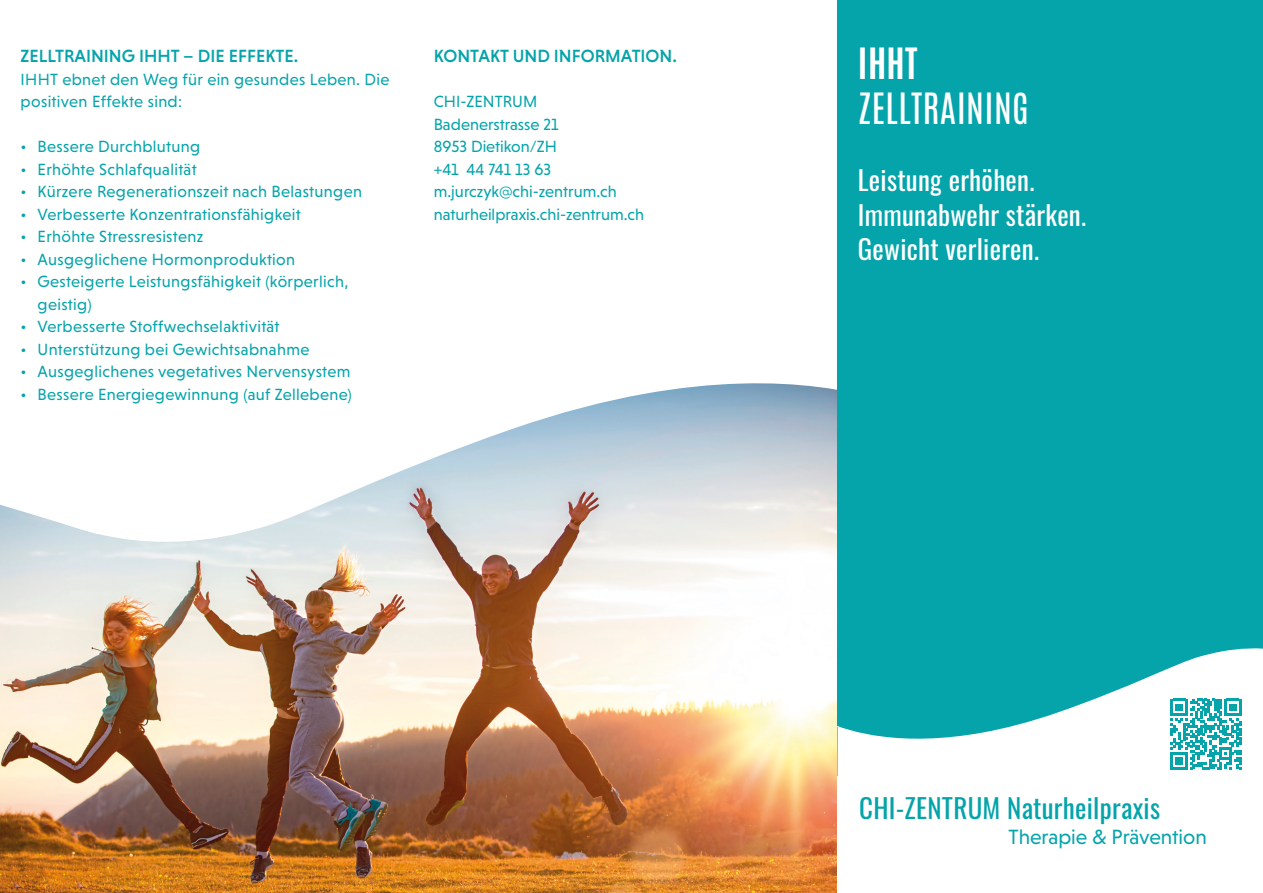
<style>
.page{position:relative;width:1263px;height:893px;background:#fff}
.page>*{position:absolute;margin:0;border:0;box-sizing:border-box;transform-origin:0 0}
.t1{font:36px "Antonio";letter-spacing:.01em;color:#fff}
.t2{font:700 36px "Antonio";color:#fff}
.t3{font:27px/34.5px "Oswald";letter-spacing:.01em;color:#fff}
.t4{font:27px "Oswald";letter-spacing:.01em;color:#05a4aa}
.t5{font:21px "Niveau Grotesk";color:#05a4aa}
.t6{font:500 18px "Niveau Grotesk";color:#05a4aa}
.t7{font:16.5px/22.5px "Niveau Grotesk";letter-spacing:.02em;color:#05a4aa}
.t8{font:16.5px/22.5px "Niveau Grotesk";color:#05a4aa}
</style>
<div class="page">
<img style="left:0;top:548px;width:837px;height:345px">
<svg style="left:0;top:340px;width:838px;height:208px"></svg>
<div style="left:838px;top:0;width:425px;height:893px;background:#05a4aa"></div>
<svg style="left:816px;top:645px;width:447px;height:118px"></svg>
<svg style="left:837px;top:654px;width:426px;height:122px;fill:#fff"></svg>
<div style="left:838px;top:776px;width:425px;height:117px;background:#fff"></div>
<svg style="left:1171px;top:699px;width:70px;height:70px"></svg>
<p class="t6" style="left:21px;top:46px;width:279px">ZELLTRAINING IHHT – DIE EFFEKTE.</p>
<p class="t7" style="left:21px;top:68px;width:370px">IHHT ebnet den Weg für ein gesundes Leben. Die positiven Effekte sind:</p>
<p class="t7" style="left:21px;top:135px;width:181px">• Bessere Durchblutung</p>
<p class="t7" style="left:21px;top:158px;width:178px">• Erhöhte Schlafqualität</p>
<p class="t7" style="left:21px;top:180px;width:343px">• Kürzere Regenerationszeit nach Belastungen</p>
<p class="t7" style="left:21px;top:203px;width:282px">• Verbesserte Konzentrationsfähigkeit</p>
<p class="t7" style="left:21px;top:225px;width:184px">• Erhöhte Stressresistenz</p>
<p class="t7" style="left:21px;top:248px;width:276px">• Ausgeglichene Hormonproduktion</p>
<p class="t7" style="left:38px;top:270px;width:312px;text-indent:-17px">• Gesteigerte Leistungsfähigkeit (körperlich, geistig)</p>
<p class="t7" style="left:21px;top:315px;width:260px">• Verbesserte Stoffwechselaktivität</p>
<p class="t7" style="left:21px;top:338px;width:290px">• Unterstützung bei Gewichtsabnahme</p>
<p class="t7" style="left:21px;top:361px;width:331px">• Ausgeglichenes vegetatives Nervensystem</p>
<p class="t7" style="left:21px;top:383px;width:333px">• Bessere Energiegewinnung (auf Zellebene)</p>
<p class="t6" style="left:434px;top:46px;width:245px">KONTAKT UND INFORMATION.</p>
<p class="t8" style="left:434px;top:90px;width:212px">CHI-ZENTRUM<br>Badenerstrasse 21<br>8953 Dietikon/ZH<br>+41 44 741 13 63 m.jurczyk@chi-zentrum.ch naturheilpraxis.chi-zentrum.ch</p>
<h1 class="t2" style="left:858px;top:37px;width:61px">IHHT</h1>
<h1 class="t1" style="left:858px;top:82px;width:172px">ZELLTRAINING</h1>
<h2 class="t3" style="left:858px;top:160px;width:230px">Leistung erhöhen.<br>Immunabwehr stärken.<br>Gewicht verlieren.</h2>
<h2 class="t4" style="left:859px;top:784px;width:302px">CHI-ZENTRUM Naturheilpraxis</h2>
<p class="t5" style="left:1008px;top:825px;width:200px">Therapie &amp; Prävention</p>
</div>
